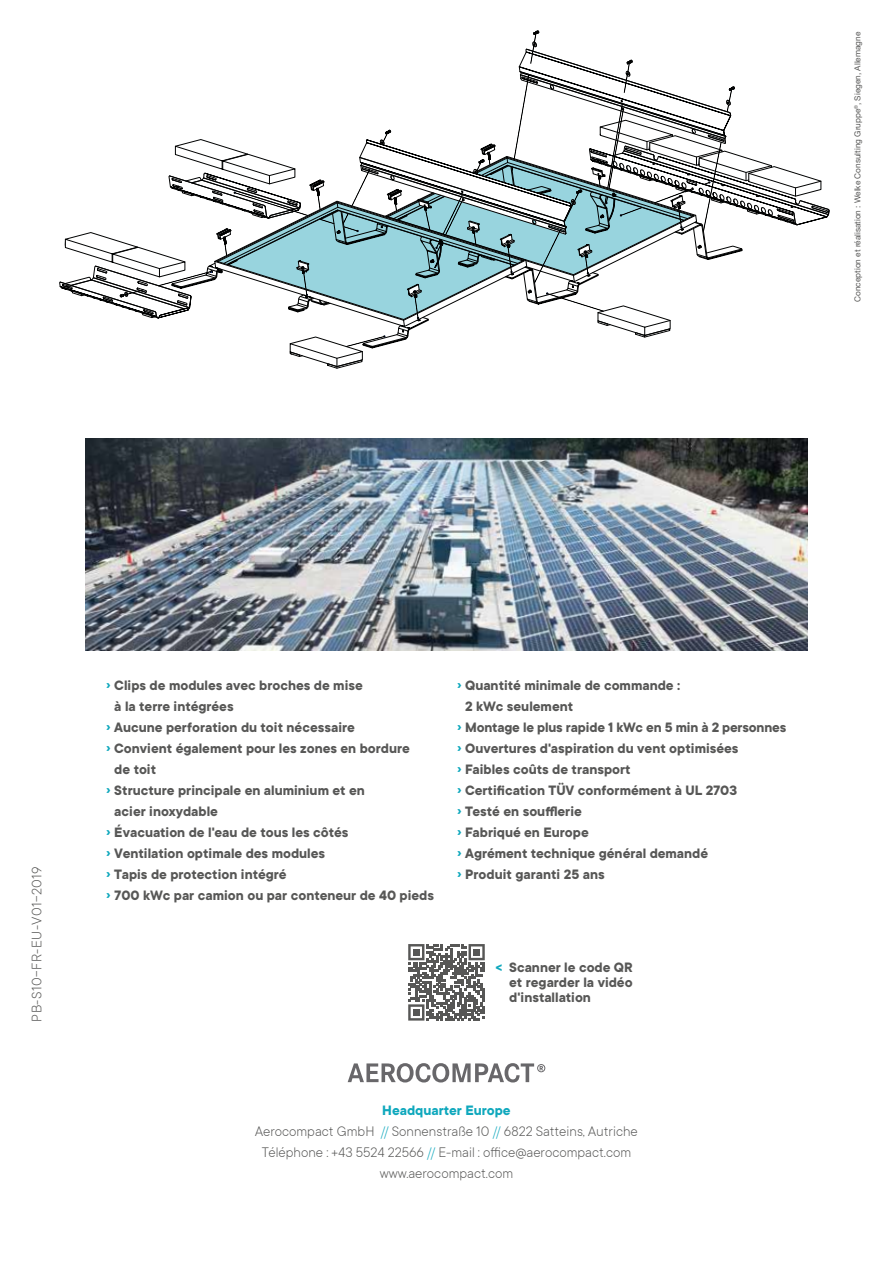
<style>
.page{position:relative;width:893px;height:1263px;background:#fff}
.page>*{position:absolute;margin:0;border:0;box-sizing:border-box;transform-origin:0 0}
.t1{font:700 15px/15px "TT Commons";color:#575756;text-align:justify}
.t2{font:300 15px/21px "TT Commons";color:#575756;text-align:center}
.t3{font:300 15px "TT Commons";letter-spacing:.03em;color:#575756}
.t4{font:8.25px "Helvetica Neue LT Pro";color:#575756}
.s1{color:#0fa8bd}
.s2{font-weight:700;color:#0fa8bd}
</style>
<div class="page">
<svg style="left:60px;top:31px;width:769px;height:337px"></svg>
<svg style="left:348px;top:1063px;width:197px;height:19px"></svg>
<img style="left:85px;top:438px;width:723px;height:213px">
<svg style="left:408px;top:944px;width:77px;height:76px"></svg>
<div style="left:413px;top:949px;width:7px;height:7px;background:#575756"></div>
<div style="left:473px;top:949px;width:7px;height:7px;background:#575756"></div>
<div style="left:413px;top:1009px;width:7px;height:7px;background:#575756"></div>
<p class="t4" style="left:853px;top:302px;width:271px;rotate:-90deg">Conception et réalisation : Welke Consulting Gruppe<sup>®</sup>, Siegen, Allemagne</p>
<p class="t3" style="left:29px;top:1022px;width:157px;rotate:-90deg">PB-S10-FR-EU-V01-2019</p>
<p class="t1" style="left:106px;top:678px;width:258px"><span class="s1">›</span> Clips de modules avec broches de mise</p>
<p class="t1" style="left:114px;top:699px;width:121px">à la terre intégrées</p>
<p class="t1" style="left:106px;top:720px;width:250px"><span class="s1">›</span> Aucune perforation du toit nécessaire</p>
<p class="t1" style="left:106px;top:741px;width:305px"><span class="s1">›</span> Convient également pour les zones en bordure</p>
<p class="t1" style="left:114px;top:762px;width:43px">de toit</p>
<p class="t1" style="left:106px;top:783px;width:260px"><span class="s1">›</span> Structure principale en aluminium et en</p>
<p class="t1" style="left:114px;top:804px;width:105px">acier inoxydable</p>
<p class="t1" style="left:106px;top:825px;width:244px"><span class="s1">›</span> Évacuation de l'eau de tous les côtés</p>
<p class="t1" style="left:106px;top:846px;width:220px"><span class="s1">›</span> Ventilation optimale des modules</p>
<p class="t1" style="left:106px;top:867px;width:182px"><span class="s1">›</span> Tapis de protection intégré</p>
<p class="t1" style="left:106px;top:888px;width:329px"><span class="s1">›</span> 700 kWc par camion ou par conteneur de 40 pieds</p>
<p class="t1" style="left:457px;top:678px;width:225px"><span class="s1">›</span> Quantité minimale de commande :</p>
<p class="t1" style="left:465px;top:699px;width:110px">2 kWc seulement</p>
<p class="t1" style="left:457px;top:720px;width:331px"><span class="s1">›</span> Montage le plus rapide 1 kWc en 5 min à 2 personnes</p>
<p class="t1" style="left:457px;top:741px;width:283px"><span class="s1">›</span> Ouvertures d'aspiration du vent optimisées</p>
<p class="t1" style="left:457px;top:762px;width:175px"><span class="s1">›</span> Faibles coûts de transport</p>
<p class="t1" style="left:457px;top:783px;width:282px"><span class="s1">›</span> Certification TÜV conformément à UL 2703</p>
<p class="t1" style="left:457px;top:804px;width:126px"><span class="s1">›</span> Testé en soufflerie</p>
<p class="t1" style="left:457px;top:825px;width:133px"><span class="s1">›</span> Fabriqué en Europe</p>
<p class="t1" style="left:457px;top:846px;width:253px"><span class="s1">›</span> Agrément technique général demandé</p>
<p class="t1" style="left:457px;top:867px;width:149px"><span class="s1">›</span> Produit garanti 25 ans</p>
<p class="t1" style="left:509px;top:960px;width:125px;text-indent:-14px"><span class="s1">&lt;</span> Scanner le code QR et regarder la vidéo d'installation</p>
<p class="t2" style="left:255px;top:1100px;width:384px"><span class="s2">Headquarter Europe<br></span>Aerocompact GmbH <span class="s1">//</span> Sonnenstraße 10 <span class="s1">//</span> 6822 Satteins, Autriche Téléphone : +43 5524 22566 <span class="s1">//</span> E-mail : office@aerocompact.com www.aerocompact.com</p>
</div>
